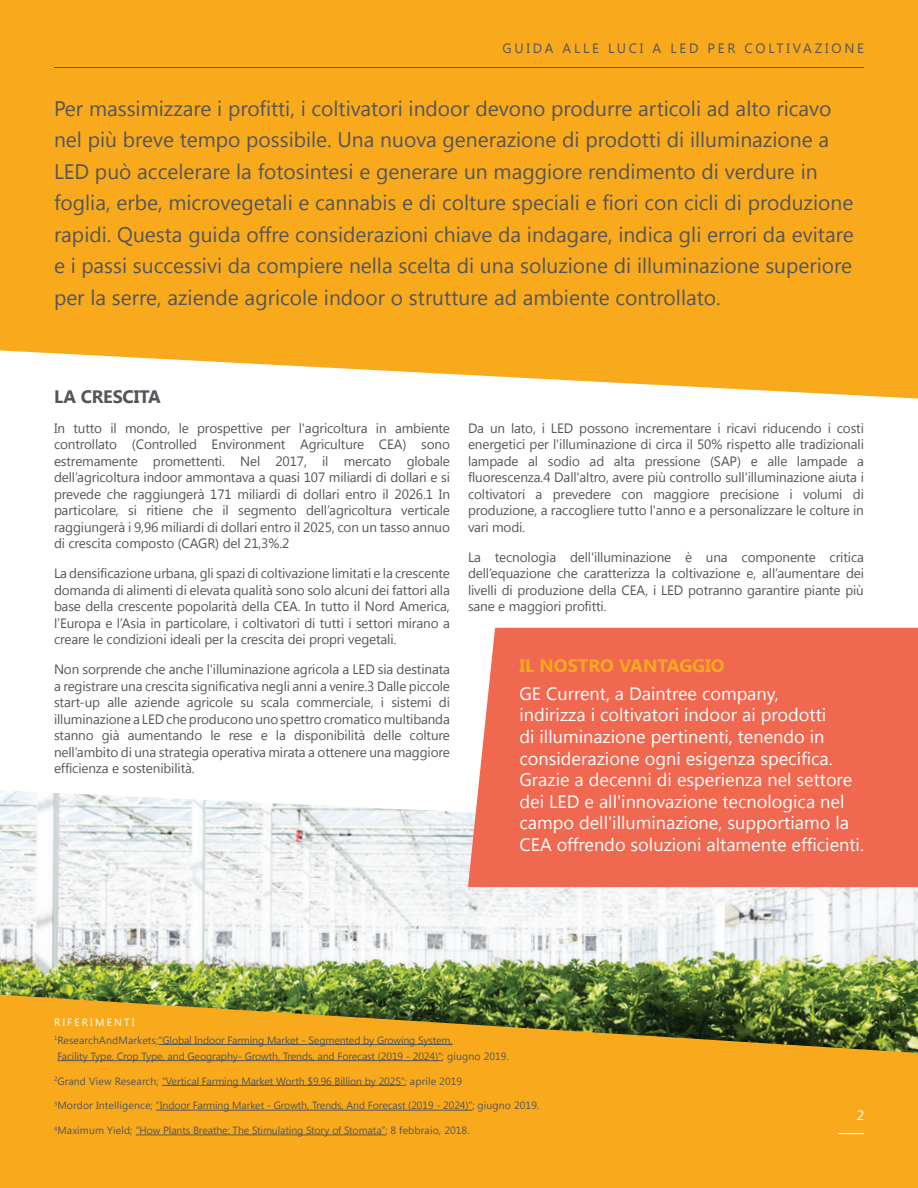
<style>
.page{position:relative;width:918px;height:1188px;background:#fff}
.page>*{position:absolute;margin:0;border:0;box-sizing:border-box;transform-origin:0 0}
.t1{font:21px/31.5px "Segoe UI";color:#53565a}
.t2{font:18px/21.6px "Segoe UI";color:#fff}
.t3{font:700 18px "Segoe UI";color:#f9a91c}
.t4{font:700 18px "Segoe UI";letter-spacing:-.01em;color:#53565a}
.t5{font:13.5px/16.5px "Segoe UI";letter-spacing:-.01em;color:#53565a;text-align:justify}
.t6{font:13.5px "Segoe UI";letter-spacing:.2em;color:#53565a}
.t7{font:13.5px "Segoe UI";color:#fff}
.t8{font:10.5px/18px "Segoe UI";letter-spacing:-.01em;color:#53565a}
.s1{color:#fff}
</style>
<div class="page">
<img style="left:0;top:790px;width:918px;height:205px">
<div style="left:0;top:0;width:918px;height:399px;background:#f9a91c"></div>
<hr style="left:54px;top:67px;width:810px;height:1px;background:#53565a">
<svg style="left:0;top:995px;width:918px;height:193px;background:#de9d1e"></svg>
<hr style="left:159px;top:1044px;width:294px;height:1px;background:#53565a">
<hr style="left:57px;top:1060px;width:385px;height:1px;background:#53565a">
<hr style="left:162px;top:1085px;width:243px;height:1px;background:#53565a">
<hr style="left:156px;top:1110px;width:316px;height:1px;background:#53565a">
<hr style="left:136px;top:1135px;width:249px;height:1px;background:#53565a">
<svg style="left:838px;top:1133px;width:26px;height:1px"></svg>
<div style="left:468px;top:628px;width:450px;height:259px;background:#f0684f"></div>
<p class="t6" style="left:503px;top:39px;width:363px">GUIDA ALLE LUCI A LED PER COLTIVAZIONE</p>
<p class="t1" style="left:54px;top:91px;width:801px">Per massimizzare i profitti, i coltivatori indoor devono produrre articoli ad alto ricavo nel più breve tempo possibile. Una nuova generazione di prodotti di illuminazione a LED può accelerare la fotosintesi e generare un maggiore rendimento di verdure in foglia, erbe, microvegetali e cannabis e di colture speciali e fiori con cicli di produzione rapidi. Questa guida offre considerazioni chiave da indagare, indica gli errori da evitare e i passi successivi da compiere nella scelta di una soluzione di illuminazione superiore per la serre, aziende agricole indoor o strutture ad ambiente controllato.</p>
<h2 class="t4" style="left:54px;top:384px;width:108px">LA CRESCITA</h2>
<p class="t5" style="left:54px;top:419px;width:398px">In tutto il mondo, le prospettive per l'agricoltura in ambiente controllato (Controlled Environment Agriculture CEA) sono estremamente promettenti. Nel 2017, il mercato globale dell’agricoltura indoor ammontava a quasi 107 miliardi di dollari e si prevede che raggiungerà 171 miliardi di dollari entro il 2026.1 In particolare, si ritiene che il segmento dell’agricoltura verticale raggiungerà i 9,96 miliardi di dollari entro il 2025, con un tasso annuo di crescita composto (CAGR) del 21,3%.2</p>
<p class="t5" style="left:54px;top:565px;width:398px">La densificazione urbana, gli spazi di coltivazione limitati e la crescente domanda di alimenti di elevata qualità sono solo alcuni dei fattori alla base della crescente popolarità della CEA. In tutto il Nord America, l’Europa e l’Asia in particolare, i coltivatori di tutti i settori mirano a creare le condizioni ideali per la crescita dei propri vegetali.</p>
<p class="t5" style="left:54px;top:661px;width:398px">Non sorprende che anche l'illuminazione agricola a LED sia destinata a registrare una crescita significativa negli anni a venire.3 Dalle piccole start-up alle aziende agricole su scala commerciale, i sistemi di illuminazione a LED che producono uno spettro cromatico multibanda stanno già aumentando le rese e la disponibilità delle colture nell’ambito di una strategia operativa mirata a ottenere una maggiore efficienza e sostenibilità.</p>
<p class="t5" style="left:468px;top:419px;width:398px">Da un lato, i LED possono incrementare i ricavi riducendo i costi energetici per l'illuminazione di circa il 50% rispetto alle tradizionali lampade al sodio ad alta pressione (SAP) e alle lampade a fluorescenza.4 Dall'altro, avere più controllo sull'illuminazione aiuta i coltivatori a prevedere con maggiore precisione i volumi di produzione, a raccogliere tutto l'anno e a personalizzare le colture in vari modi.</p>
<p class="t5" style="left:468px;top:548px;width:398px">La tecnologia dell'illuminazione è una componente critica dell’equazione che caratterizza la coltivazione e, all’aumentare dei livelli di produzione della CEA, i LED potranno garantire piante più sane e maggiori profitti.</p>
<h2 class="t3" style="left:519px;top:652px;width:207px">IL NOSTRO VANTAGGIO</h2>
<p class="t2" style="left:519px;top:682px;width:346px">GE Current, a Daintree company,<br>indirizza i coltivatori indoor ai prodotti<br>di illuminazione pertinenti, tenendo in considerazione ogni esigenza specifica.<br>Grazie a decenni di esperienza nel settore dei LED e all'innovazione tecnologica nel campo dell'illuminazione, supportiamo la CEA offrendo soluzioni altamente efficienti.</p>
<p class="t8" style="left:54px;top:1012px;width:400px"><span class="s1">RIFERIMENTI<br></span><sup>1</sup>ResearchAndMarkets;"Global Indoor Farming Market - Segmented by Growing System,</p>
<p class="t8" style="left:57px;top:1046px;width:453px">Facility Type, Crop Type, and Geography- Growth, Trends, and Forecast (2019 - 2024)"; giugno 2019.</p>
<p class="t8" style="left:54px;top:1071px;width:410px"><sup>2</sup>Grand View Research; “Vertical Farming Market Worth $9.96 Billion by 2025”; aprile 2019</p>
<p class="t8" style="left:54px;top:1096px;width:487px"><sup>3</sup>Mordor Intelligence; “Indoor Farming Market - Growth, Trends, And Forecast (2019 - 2024)”; giugno 2019.</p>
<p class="t8" style="left:54px;top:1121px;width:417px"><sup>4</sup>Maximum Yield; “How Plants Breathe: The Stimulating Story of Stomata”; 8 febbraio, 2018.</p>
<p class="t7" style="left:857px;top:1106px;width:9px">2</p>
</div>
